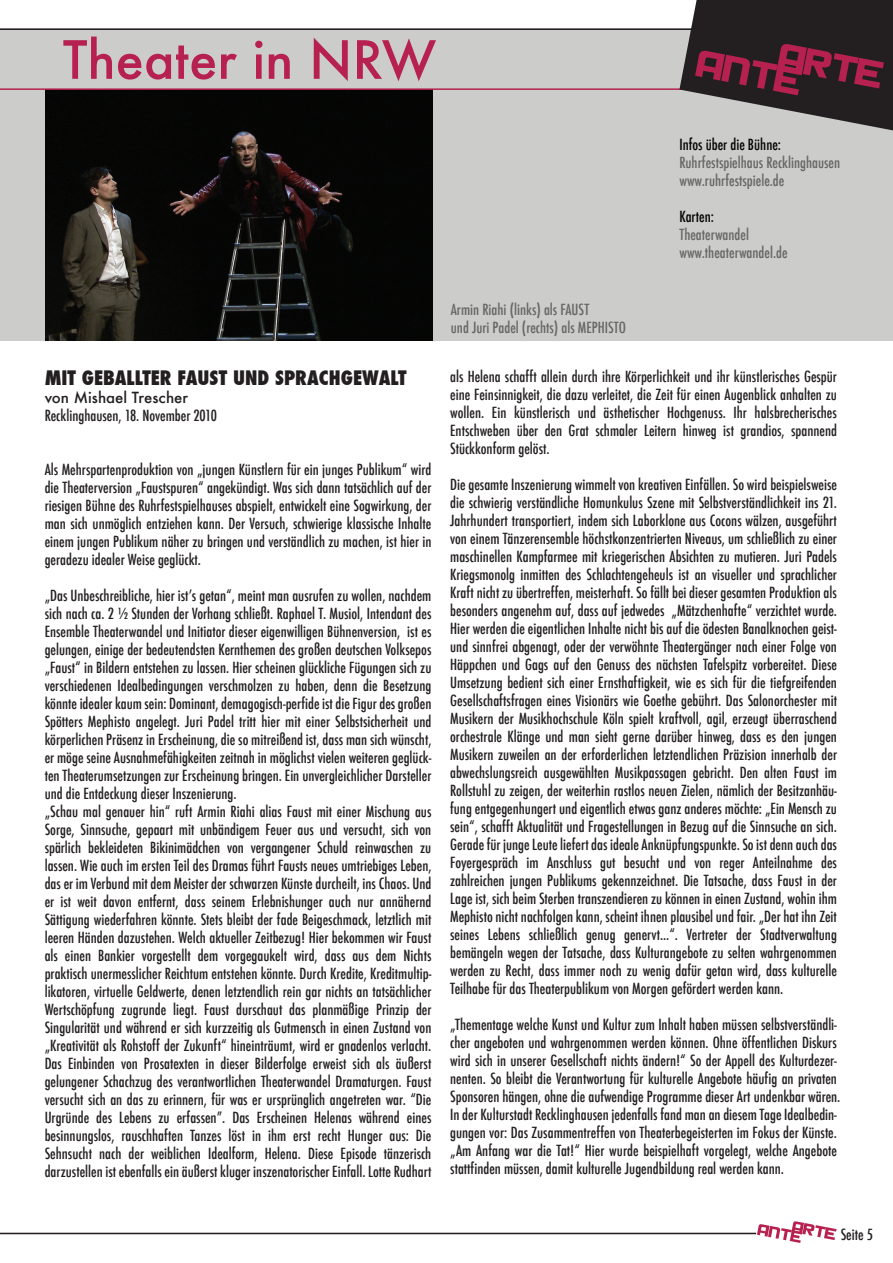
<style>
.page{position:relative;width:893px;height:1263px;background:#fff}
.page>*{position:absolute;margin:0;border:0;box-sizing:border-box;transform-origin:0 0}
.t1{font:500 51.3px "Futura";color:#b7214f}
.t2{font:800 condensed 19.5px "Futura";color:#231f20}
.t3{font:500 condensed 15px/18px "Futura";color:#231f20;text-align:justify}
.t4{font:500 condensed 15px/18px "Futura";color:#666}
.t5{font:500 condensed 15px "Futura";color:#040503}
.t6{font:500 15px "Futura";color:#231f20}
</style>
<div class="page">
<div style="left:0;top:29px;width:893px;height:312px;background:#cccccb"></div>
<hr style="left:0;top:1233px;width:756px;height:1px;background:#231f20">
<img style="left:45px;top:90px;width:387px;height:251px">
<hr style="left:0;top:88px;width:721px;height:2px;background:#b7214e">
<hr style="left:0;top:28px;width:721px;height:2px;background:#231f20">
<svg style="left:679px;top:0;width:214px;height:130px"></svg>
<svg style="left:757px;top:1221px;width:80px;height:22px"></svg>
<h1 class="t1" style="left:63px;top:25px;width:375px">Theater in NRW</h1>
<h2 class="t2" style="left:45px;top:365px;width:363px">MIT GEBALLTER FAUST UND SPRACHGEWALT</h2>
<p class="t6" style="left:45px;top:387px;width:145px">von Mishael Trescher</p>
<p class="t3" style="left:45px;top:407px;width:174px">Recklinghausen, 18. November 2010</p>
<p class="t3" style="left:45px;top:461px;width:388px">Als Mehrspartenproduktion von „jungen Künstlern für ein junges Publikum“ wird die Theaterversion „Faustspuren“ angekündigt. Was sich dann tatsächlich auf der riesigen Bühne des Ruhrfestspielhauses abspielt, entwickelt eine Sogwirkung, der man sich unmöglich entziehen kann. Der Versuch, schwierige klassische Inhalte einem jungen Publikum näher zu bringen und verständlich zu machen, ist hier in geradezu idealer Weise geglückt.</p>
<p class="t3" style="left:45px;top:587px;width:388px;text-align:left">„Das Unbeschreibliche, hier istʼs getan“, meint man ausrufen zu wollen, nachdem sich nach ca. 2 ½ Stunden der Vorhang schließt. Raphael T. Musiol, Intendant des Ensemble Theaterwandel und Initiator dieser eigenwilligen Bühnenversion, ist es gelungen, einige der bedeutendsten Kernthemen des großen deutschen Volksepos „Faust“ in Bildern entstehen zu lassen. Hier scheinen glückliche Fügungen sich zu verschiedenen Idealbedingungen verschmolzen zu haben, denn die Besetzung könnte idealer kaum sein: Dominant, demagogisch-perfide ist die Figur des großen Spötters Mephisto angelegt. Juri Padel tritt hier mit einer Selbstsicherheit und körperlichen Präsenz in Erscheinung, die so mitreißend ist, dass man sich wünscht, er möge seine Ausnahmefähigkeiten zeitnah in möglichst vielen weiteren geglück&shy;ten Theaterumsetzungen zur Erscheinung bringen. Ein unvergleichlicher Darsteller und die Entdeckung dieser Inszenierung.<br>„Schau mal genauer hin“ ruft Armin Riahi alias Faust mit einer Mischung aus Sorge, Sinnsuche, gepaart mit unbändigem Feuer aus und versucht, sich von spärlich bekleideten Bikinimädchen von vergangener Schuld reinwaschen zu lassen. Wie auch im ersten Teil des Dramas führt Fausts neues umtriebiges Leben, das er im Verbund mit dem Meister der schwarzen Künste durcheilt, ins Chaos. Und er ist weit davon entfernt, dass seinem Erlebnishunger auch nur annähernd Sättigung wiederfahren könnte. Stets bleibt der fade Beigeschmack, letztlich mit leeren Händen dazustehen. Welch aktueller Zeitbezug! Hier bekommen wir Faust als einen Bankier vorgestellt dem vorgegaukelt wird, dass aus dem Nichts praktisch unermesslicher Reichtum entstehen könnte. Durch Kredite, Kreditmultip&shy;likatoren, virtuelle Geldwerte, denen letztendlich rein gar nichts an tatsächlicher Wertschöpfung zugrunde liegt. Faust durschaut das planmäßige Prinzip der Singularität und während er sich kurzzeitig als Gutmensch in einen Zustand von „Kreativität als Rohstoff der Zukunft“ hineinträumt, wird er gnadenlos verlacht.<br>Das Einbinden von Prosatexten in dieser Bilderfolge erweist sich als äußerst gelungener Schachzug des verantwortlichen Theaterwandel Dramaturgen. Faust versucht sich an das zu erinnern, für was er ursprünglich angetreten war. “Die Urgründe des Lebens zu erfassen”. Das Erscheinen Helenas während eines besinnungslos, rauschhaften Tanzes löst in ihm erst recht Hunger aus: Die Sehnsucht nach der weiblichen Idealform, Helena. Diese Episode tänzerisch darzustellen ist ebenfalls ein äußerst kluger inszenatorischer Einfall. Lotte Rudhart</p>
<p class="t4" style="left:451px;top:301px;width:177px">Armin Riahi (links) als FAUST<br>und Juri Padel (rechts) als MEPHISTO</p>
<p class="t5" style="left:679px;top:135px;width:103px">Infos über die Bühne:</p>
<p class="t4" style="left:679px;top:153px;width:162px">Ruhrfestspielhaus Recklinghausen www.ruhrfestspiele.de</p>
<p class="t5" style="left:679px;top:207px;width:36px">Karten:</p>
<p class="t4" style="left:679px;top:225px;width:110px">Theaterwandel www.theaterwandel.de</p>
<p class="t3" style="left:450px;top:367px;width:388px">als Helena schafft allein durch ihre Körperlichkeit und ihr künstlerisches Gespür eine Feinsinnigkeit, die dazu verleitet, die Zeit für einen Augenblick anhalten zu wollen. Ein künstlerisch und ästhetischer Hochgenuss. Ihr halsbrecherisches Entschweben über den Grat schmaler Leitern hinweg ist grandios, spannend Stückkonform gelöst.</p>
<p class="t3" style="left:450px;top:475px;width:388px">Die gesamte Inszenierung wimmelt von kreativen Einfällen. So wird beispielsweise die schwierig verständliche Homunkulus Szene mit Selbstverständlichkeit ins 21.<br>Jahrhundert transportiert, indem sich Laborklone aus Cocons wälzen, ausgeführt von einem Tänzerensemble höchstkonzentrierten Niveaus, um schließlich zu einer maschinellen Kampfarmee mit kriegerischen Absichten zu mutieren. Juri Padels Kriegsmonolg inmitten des Schlachtengeheuls ist an visueller und sprachlicher Kraft nicht zu übertreffen, meisterhaft. So fällt bei dieser gesamten Produktion als besonders angenehm auf, dass auf jedwedes „Mätzchenhafte“ verzichtet wurde.<br>Hier werden die eigentlichen Inhalte nicht bis auf die ödesten Banalknochen geist&shy;und sinnfrei abgenagt, oder der verwöhnte Theatergänger nach einer Folge von Häppchen und Gags auf den Genuss des nächsten Tafelspitz vorbereitet. Diese Umsetzung bedient sich einer Ernsthaftigkeit, wie es sich für die tiefgreifenden Gesellschaftsfragen eines Visionärs wie Goethe gebührt. Das Salonorchester mit Musikern der Musikhochschule Köln spielt kraftvoll, agil, erzeugt überraschend orchestrale Klänge und man sieht gerne darüber hinweg, dass es den jungen Musikern zuweilen an der erforderlichen letztendlichen Präzision innerhalb der abwechslungsreich ausgewählten Musikpassagen gebricht. Den alten Faust im Rollstuhl zu zeigen, der weiterhin rastlos neuen Zielen, nämlich der Besitzanhäu&shy;fung entgegenhungert und eigentlich etwas ganz anderes möchte: „Ein Mensch zu sein“, schafft Aktualität und Fragestellungen in Bezug auf die Sinnsuche an sich.<br>Gerade für junge Leute liefert das ideale Anknüpfungspunkte. So ist denn auch das Foyergespräch im Anschluss gut besucht und von reger Anteilnahme des zahlreichen jungen Publikums gekennzeichnet. Die Tatsache, dass Faust in der Lage ist, sich beim Sterben transzendieren zu können in einen Zustand, wohin ihm Mephisto nicht nachfolgen kann, scheint ihnen plausibel und fair. „Der hat ihn Zeit seines Lebens schließlich genug genervt...“. Vertreter der Stadtverwaltung bemängeln wegen der Tatsache, dass Kulturangebote zu selten wahrgenommen werden zu Recht, dass immer noch zu wenig dafür getan wird, dass kulturelle Teilhabe für das Theaterpublikum von Morgen gefördert werden kann.</p>
<p class="t3" style="left:450px;top:1015px;width:392px;text-align:left">„Thementage welche Kunst und Kultur zum Inhalt haben müssen selbstverständli&shy;cher angeboten und wahrgenommen werden können. Ohne öffentlichen Diskurs wird sich in unserer Gesellschaft nichts ändern!“ So der Appell des Kulturdezer&shy;nenten. So bleibt die Verantwortung für kulturelle Angebote häufig an privaten Sponsoren hängen, ohne die aufwendige Programme dieser Art undenkbar wären.<br>In der Kulturstadt Recklinghausen jedenfalls fand man an diesem Tage Idealbedin&shy;gungen vor: Das Zusammentreffen von Theaterbegeisterten im Fokus der Künste. „Am Anfang war die Tat!“ Hier wurde beispielhaft vorgelegt, welche Angebote stattfinden müssen, damit kulturelle Jugendbildung real werden kann.</p>
<p class="t3" style="left:841px;top:1225px;width:34px">Seite 5</p>
</div>
